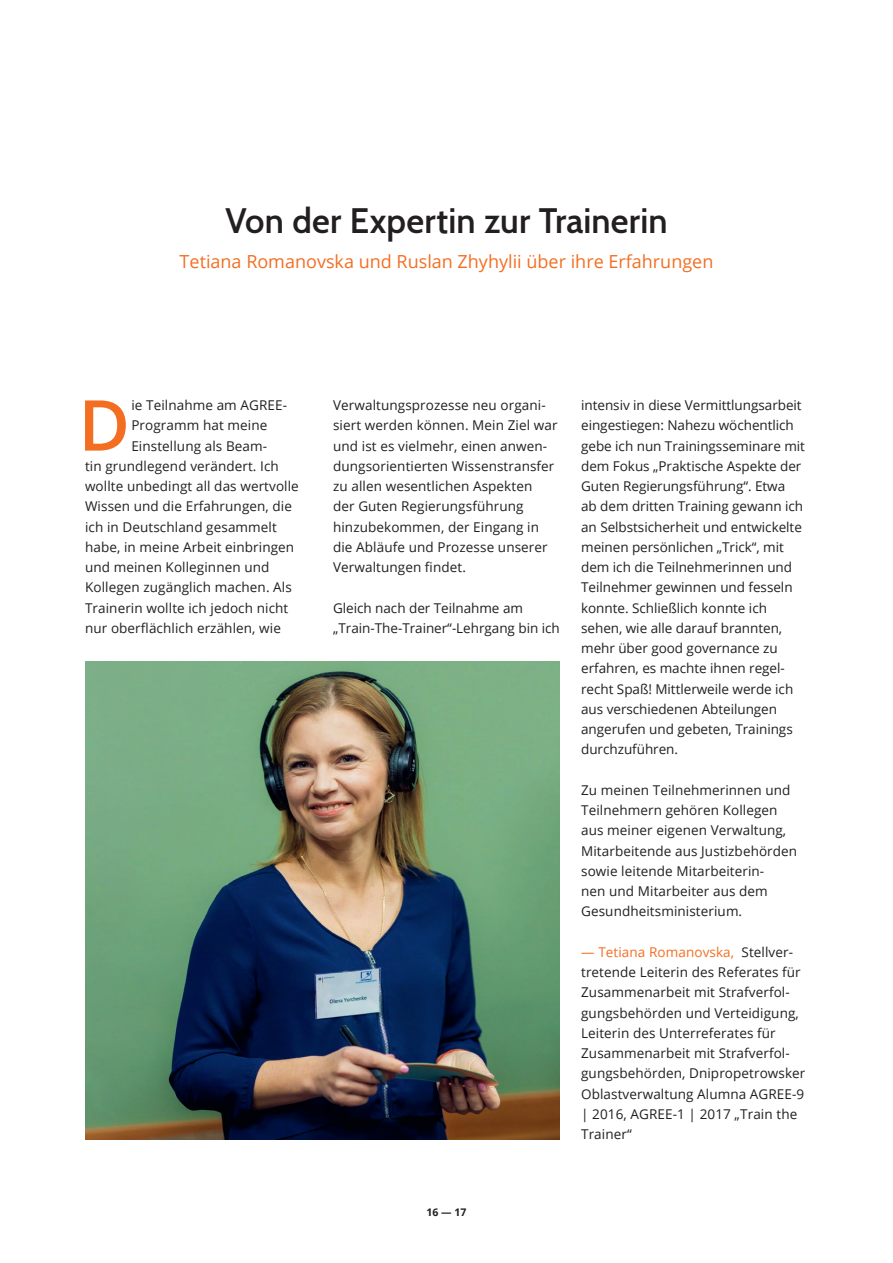
<style>
.page{position:relative;width:893px;height:1263px;background:#fff}
.page>*{position:absolute;margin:0;border:0;box-sizing:border-box;transform-origin:0 0}
.Fließtext_Init{font:600 70.2px "Open Sans";color:#f36e21}
.Headline{font:600 34.5px "Cabin";letter-spacing:.005em;color:#231f20}
.Subline{font:18px "Open Sans";color:#f36e21}
.Fließtext{font:13.5px/20.2px "Open Sans";letter-spacing:-.005em;color:#231f20}
.Fließtext_Init-2{font:13.5px/20.2px "Open Sans";letter-spacing:.005em;color:#231f20}
.t1{font:700 10.5px "Open Sans";color:#231f20}
.s1{color:#f36e21}
</style>
<div class="page">
<img style="left:85px;top:661px;width:475px;height:479px">
<p class="Headline" style="left:225px;top:193px;width:444px">Von der Expertin zur Trainerin</p>
<p class="Subline" style="left:180px;top:249px;width:535px">Tetiana Romanovska und Ruslan Zhyhylii über ihre Erfahrungen</p>
<p class="Fließtext_Init" style="left:78px;top:377px;width:53px">D</p>
<p class="Fließtext_Init-2" style="left:131px;top:395px;width:157px">ie Teilnahme am AGREE-</p>
<p class="Fließtext_Init-2" style="left:131px;top:415px;width:137px">Programm hat meine</p>
<p class="Fließtext_Init-2" style="left:131px;top:435px;width:137px">Einstellung als Beam-</p>
<p class="Fließtext_Init-2" style="left:85px;top:455px;width:195px">tin grundlegend verändert. Ich</p>
<p class="Fließtext_Init-2" style="left:85px;top:476px;width:215px">wollte unbedingt all das wertvolle</p>
<p class="Fließtext_Init-2" style="left:85px;top:496px;width:208px">Wissen und die Erfahrungen, die</p>
<p class="Fließtext_Init-2" style="left:85px;top:516px;width:193px">ich in Deutschland gesammelt</p>
<p class="Fließtext_Init-2" style="left:85px;top:536px;width:211px">habe, in meine Arbeit einbringen</p>
<p class="Fließtext_Init-2" style="left:85px;top:557px;width:186px">und meinen Kolleginnen und</p>
<p class="Fließtext_Init-2" style="left:85px;top:577px;width:208px">Kollegen zugänglich machen. Als</p>
<p class="Fließtext_Init-2" style="left:85px;top:597px;width:205px">Trainerin wollte ich jedoch nicht</p>
<p class="Fließtext_Init-2" style="left:85px;top:617px;width:197px">nur oberflächlich erzählen, wie</p>
<p class="Fließtext_Init-2" style="left:333px;top:395px;width:226px">Verwaltungsprozesse neu organi&shy;siert werden können. Mein Ziel war und ist es vielmehr, einen anwen&shy;dungsorientierten Wissenstransfer zu allen wesentlichen Aspekten<br>der Guten Regierungsführung hinzubekommen, der Eingang in die Abläufe und Prozesse unserer<br>Verwaltungen findet.</p>
<p class="Fließtext" style="left:333px;top:597px;width:228px">Gleich nach der Teilnahme am „Train-The-Trainer“-Lehrgang bin ich</p>
<p class="Fließtext" style="left:581px;top:395px;width:225px">intensiv in diese Vermittlungsarbeit eingestiegen: Nahezu wöchentlich gebe ich nun Trainingsseminare mit dem Fokus „Praktische Aspekte der<br>Guten Regierungsführung“. Etwa<br>ab dem dritten Training gewann ich an Selbstsicherheit und entwickelte meinen persönlichen „Trick“, mit dem ich die Teilnehmerinnen und<br>Teilnehmer gewinnen und fesseln konnte. Schließlich konnte ich sehen, wie alle darauf brannten, mehr über good governance zu erfahren, es machte ihnen regel&shy;recht Spaß! Mittlerweile werde ich aus verschiedenen Abteilungen angerufen und gebeten, Trainings durchzuführen.</p>
<p class="Fließtext" style="left:581px;top:779px;width:218px">Zu meinen Teilnehmerinnen und<br>Teilnehmern gehören Kollegen aus meiner eigenen Verwaltung,<br>Mitarbeitende aus Justizbehörden sowie leitende Mitarbeiterin-<br>nen und Mitarbeiter aus dem<br>Gesundheitsministerium.</p>
<p class="Fließtext" style="left:581px;top:941px;width:226px"><span class="s1">— Tetiana Romanovska,</span> Stellver&shy;tretende Leiterin des Referates für<br>Zusammenarbeit mit Strafverfol&shy;gungsbehörden und Verteidigung,<br>Leiterin des Unterreferates für<br>Zusammenarbeit mit Strafverfol&shy;gungsbehörden, Dnipropetrowsker<br>Oblastverwaltung Alumna AGREE-9 | 2016, AGREE-1 | 2017 „Train the<br>Trainer“</p>
<p class="t1" style="left:426px;top:1204px;width:41px">16 — 17</p>
</div>
